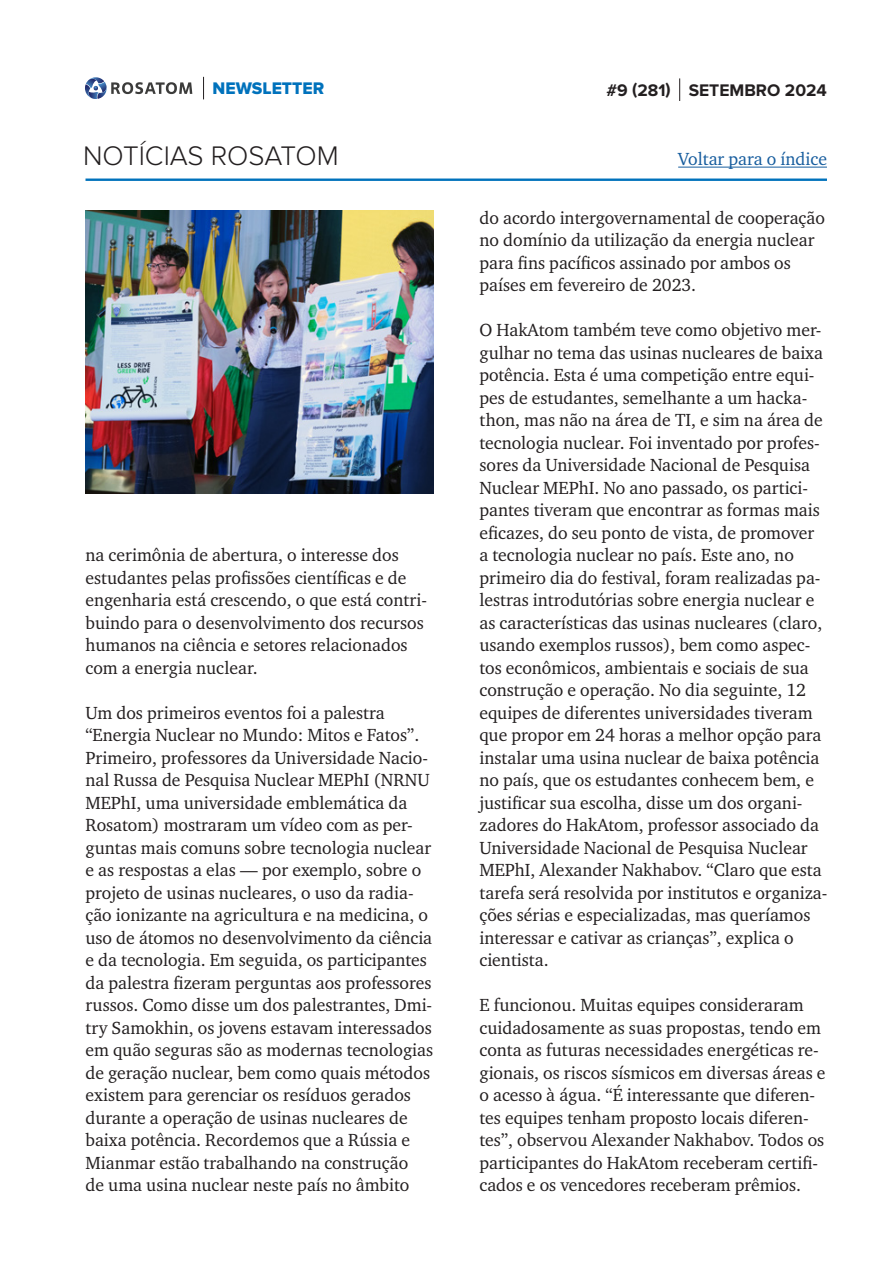
<style>
.page{position:relative;width:893px;height:1263px;background:#fff}
.page>*{position:absolute;margin:0;border:0;box-sizing:border-box;transform-origin:0 0}
.t1{font:300 27.9px "Proxima Nova";color:#231f20}
.main_text{font:18px/22.5px "Charter ITC";color:#231f20}
.t2{font:18px "Charter ITC";color:#175d9e}
.t3{font:700 17.4px "Proxima Nova";color:#231f20}
.t4{font:17.4px "Proxima Nova Extrabld";color:#0072bc}
</style>
<div class="page">
<hr style="left:86px;top:179px;width:741px;height:2px;background:#0072bc">
<svg style="left:203px;top:77px;width:1px;height:22px"></svg>
<svg style="left:85px;top:77px;width:107px;height:22px"></svg>
<svg style="left:679px;top:78px;width:1px;height:23px"></svg>
<hr style="left:678px;top:167px;width:149px;height:1px;background:#175d9e">
<img style="left:86px;top:210px;width:348px;height:284px">
<p class="t4" style="left:213px;top:78px;width:113px">NEWSLETTER</p>
<p class="t3" style="left:606px;top:80px;width:222px">#9 (281) SETEMBRO 2024</p>
<h1 class="t1" style="left:83px;top:140px;width:257px">NOTÍCIAS ROSATOM</h1>
<p class="t2" style="left:678px;top:148px;width:150px">Voltar para o índice</p>
<p class="main_text" style="left:86px;top:544px;width:343px">na cerimônia de abertura, o interesse dos estudantes pelas profissões científicas e de engenharia está crescendo, o que está contri&shy;buindo para o desenvolvimento dos recursos humanos na ciência e setores relacionados com a energia nuclear.</p>
<p class="main_text" style="left:86px;top:701px;width:349px">Um dos primeiros eventos foi a palestra “Energia Nuclear no Mundo: Mitos e Fatos”.<br>Primeiro, professores da Universidade Nacio&shy;nal Russa de Pesquisa Nuclear MEPhI (NRNU MEPhI, uma universidade emblemática da Rosatom) mostraram um vídeo com as per&shy;guntas mais comuns sobre tecnologia nuclear e as respostas a elas — por exemplo, sobre o projeto de usinas nucleares, o uso da radia&shy;ção ionizante na agricultura e na medicina, o uso de átomos no desenvolvimento da ciência e da tecnologia. Em seguida, os participantes da palestra fizeram perguntas aos professores russos. Como disse um dos palestrantes, Dmi&shy;try Samokhin, os jovens estavam interessados em quão seguras são as modernas tecnologias de geração nuclear, bem como quais métodos existem para gerenciar os resíduos gerados durante a operação de usinas nucleares de baixa potência. Recordemos que a Rússia e Mianmar estão trabalhando na construção<br>de uma usina nuclear neste país no âmbito</p>
<p class="main_text" style="left:479px;top:206px;width:347px">do acordo intergovernamental de cooperação no domínio da utilização da energia nuclear para fins pacíficos assinado por ambos os países em fevereiro de 2023.</p>
<p class="main_text" style="left:479px;top:319px;width:349px">O HakAtom também teve como objetivo mer&shy;gulhar no tema das usinas nucleares de baixa potência. Esta é uma competição entre equi&shy;pes de estudantes, semelhante a um hacka&shy;thon, mas não na área de TI, e sim na área de tecnologia nuclear. Foi inventado por profes&shy;sores da Universidade Nacional de Pesquisa Nuclear MEPhI. No ano passado, os partici&shy;pantes tiveram que encontrar as formas mais eficazes, do seu ponto de vista, de promover a tecnologia nuclear no país. Este ano, no primeiro dia do festival, foram realizadas pa&shy;lestras introdutórias sobre energia nuclear e as características das usinas nucleares (claro, usando exemplos russos), bem como aspec&shy;tos econômicos, ambientais e sociais de sua construção e operação. No dia seguinte, 12 equipes de diferentes universidades tiveram que propor em 24 horas a melhor opção para instalar uma usina nuclear de baixa potência no país, que os estudantes conhecem bem, e justificar sua escolha, disse um dos organi&shy;zadores do HakAtom, professor associado da Universidade Nacional de Pesquisa Nuclear MEPhI, Alexander Nakhabov. “Claro que esta tarefa será resolvida por institutos e organiza&shy;ções sérias e especializadas, mas queríamos interessar e cativar as crianças”, explica o cientista.</p>
<p class="main_text" style="left:479px;top:994px;width:348px">E funcionou. Muitas equipes consideraram cuidadosamente as suas propostas, tendo em conta as futuras necessidades energéticas re&shy;gionais, os riscos sísmicos em diversas áreas e o acesso à água. “É interessante que diferen&shy;tes equipes tenham proposto locais diferen&shy;tes”, observou Alexander Nakhabov. Todos os participantes do HakAtom receberam certifi&shy;cados e os vencedores receberam prêmios.</p>
</div>
